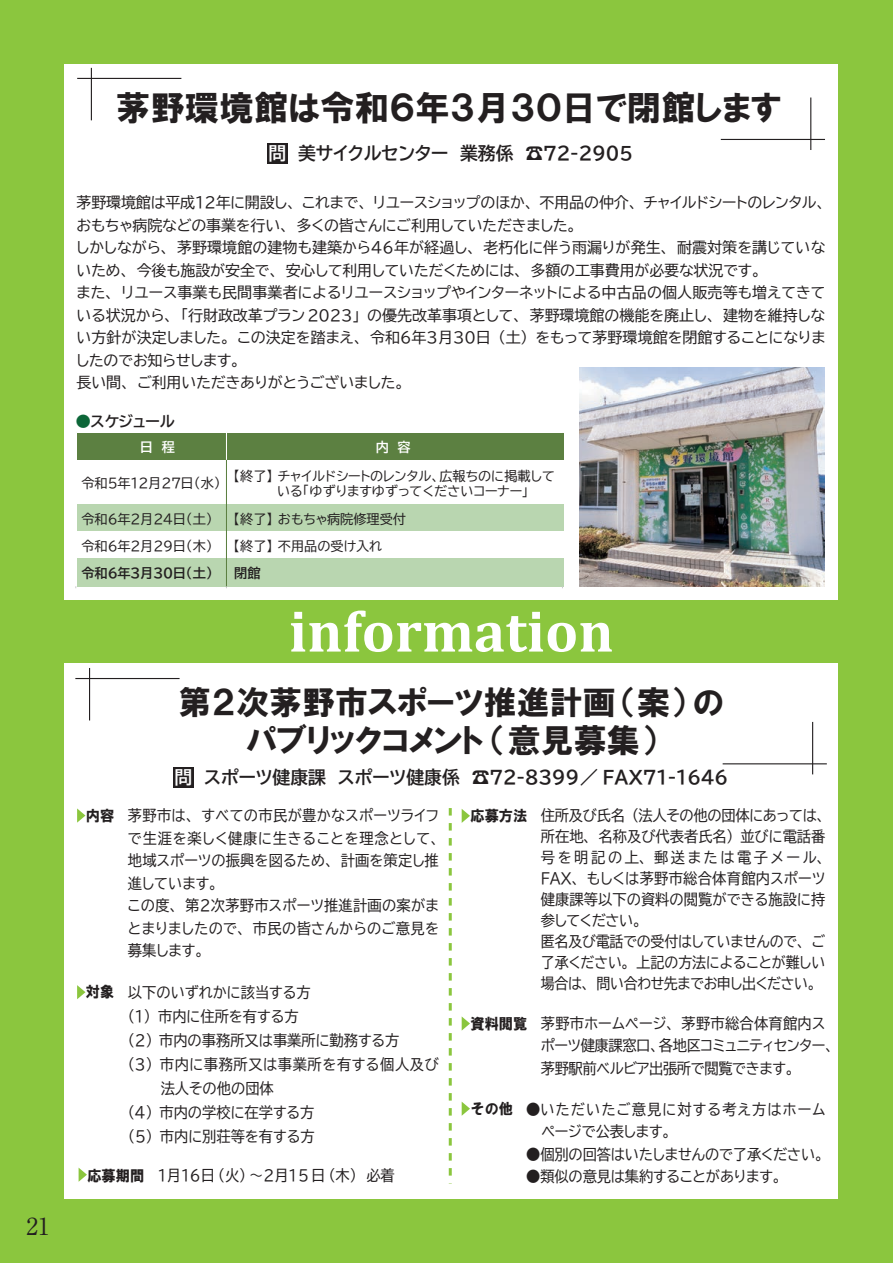
<style>
.page{position:relative;width:893px;height:1263px;background:#8bc63e}
.page>*{position:absolute;margin:0;border:0;box-sizing:border-box;transform-origin:0 0}
.t1{font:700 58.5px "Cambria";color:#fff}
.t2{font:34.5px "HGP Soei Kakugothic UB";color:#231f20}
.t3{font:33px/38.2px "HGP Soei Kakugothic UB";color:#231f20;text-align:center}
.t4{font:23.4px "Ryumin Pr 6 N";color:#231f20}
.t5{font:18px "BIZ UDP Gothic Bold";color:#231f20}
.t6{font:15px/22.5px "BIZ UDP Gothic";color:#231f20}
.t7{font:15px/21px "BIZ UDP Gothic";color:#231f20;scale:.95 1}
.t8{font:15px/22.5px "BIZ UDP Gothic";letter-spacing:-.025em;color:#231f20;scale:.95 1}
.t9{font:15px/21px "BIZ UDP Gothic";letter-spacing:.02em;color:#231f20;scale:.95 1}
.t10{font:15px/22.5px "BIZ UDP Gothic";letter-spacing:.08em;color:#231f20;scale:.95 1}
.t11{font:15px/22.5px "BIZ UDP Gothic";letter-spacing:.055em;color:#231f20;text-align:right;scale:.95 1}
.t12{font:15px/22.5px "BIZ UDP Gothic";letter-spacing:.025em;color:#231f20;scale:.95 1}
.t13{font:15px "HG Soei Kakugothic UB";color:#231f20;scale:.95 1}
.t14{font:15px "BIZ UDP Gothic";letter-spacing:.04em;color:#231f20;scale:.95 1}
.t15{font:15px "BIZ UDP Gothic";letter-spacing:-.02em;color:#231f20;scale:.95 1}
.t16{font:15px "BIZ UDP Gothic";letter-spacing:.185em;color:#231f20;scale:.95 1}
.t17{font:15px "BIZ UDP Gothic Bold";letter-spacing:-.01em;color:#231f20}
.t18{font:13.2px/27.3px "BIZ UDP Gothic";color:#231f20}
.t19{font:13.2px "BIZ UDP Gothic Bold";color:#231f20}
.t20{font:13.2px "BIZ UDP Gothic Bold";color:#fff}
.s1{color:#fff}
.s2{color:#0c6638}
</style>
<div class="page">
<div style="left:64px;top:64px;width:774px;height:536px;background:#fff"></div>
<div style="left:64px;top:663px;width:774px;height:536px;background:#fff"></div>
<div style="left:173px;top:767px;width:20px;height:20px;background:#231f20"></div>
<svg style="left:449px;top:808px;width:3px;height:368px"></svg>
<svg style="left:77px;top:808px;width:8px;height:15px"></svg>
<svg style="left:462px;top:809px;width:8px;height:14px"></svg>
<svg style="left:77px;top:985px;width:8px;height:14px"></svg>
<svg style="left:462px;top:1017px;width:8px;height:13px"></svg>
<svg style="left:462px;top:1102px;width:8px;height:14px"></svg>
<svg style="left:79px;top:1168px;width:8px;height:14px"></svg>
<hr style="left:75px;top:678px;width:105px;height:1px;background:#231f20">
<hr style="left:89px;top:668px;width:1px;height:52px;background:#231f20">
<hr style="left:723px;top:763px;width:104px;height:1px;background:#231f20">
<hr style="left:812px;top:722px;width:1px;height:52px;background:#231f20">
<div style="left:267px;top:143px;width:20px;height:20px;background:#231f20"></div>
<hr style="left:77px;top:78px;width:104px;height:1px;background:#231f20">
<hr style="left:91px;top:68px;width:1px;height:52px;background:#231f20">
<hr style="left:721px;top:139px;width:104px;height:1px;background:#231f20">
<hr style="left:810px;top:98px;width:1px;height:52px;background:#231f20">
<div style="left:77px;top:433px;width:486px;height:28px;background:#5c8041"></div>
<div style="left:77px;top:460px;width:486px;height:45px;background:#fff"></div>
<div style="left:77px;top:504px;width:486px;height:28px;background:#b9d6b0"></div>
<div style="left:77px;top:531px;width:486px;height:29px;background:#fff"></div>
<div style="left:77px;top:559px;width:486px;height:28px;background:#b9d6b0"></div>
<svg style="left:226px;top:433px;width:1px;height:27px"></svg>
<hr style="left:226px;top:460px;width:1px;height:127px;background:#5c8041">
<img style="left:579px;top:367px;width:245px;height:220px">
<h3 class="t4" style="left:27px;top:1208px;width:25px">21</h3>
<h2 class="t2" style="left:116px;top:90px;width:667px">茅野環境館は令和６年３月３０日で閉館します</h2>
<p class="t5" style="left:268px;top:144px;width:247px"><span class="s1">問　</span>美サイクルセンター　業務係</p>
<p class="t5" style="left:525px;top:144px;width:109px">☎72-2905</p>
<p class="t6" style="left:297px;top:191px;width:530px;text-indent:-220px">茅野環境館は平成１２年に開設し、これまで、リユースショップのほか、不用品の仲介、チャイルドシートのレンタル、多くの皆さんにご利用していただきました。</p>
<p class="t6" style="left:76px;top:214px;width:214px">おもちゃ病院などの事業を行い、</p>
<p class="t6" style="left:76px;top:236px;width:95px">しかしながら、</p>
<p class="t6" style="left:177px;top:236px;width:301px">茅野環境館の建物も建築から４６年が経過し、</p>
<p class="t6" style="left:483px;top:236px;width:188px">老朽化に伴う雨漏りが発生、</p>
<p class="t6" style="left:677px;top:236px;width:150px">耐震対策を講じていな</p>
<p class="t6" style="left:531px;top:259px;width:232px">多額の工事費用が必要な状況です。</p>
<p class="t6" style="left:137px;top:259px;width:143px">今後も施設が安全で、</p>
<p class="t6" style="left:286px;top:259px;width:239px">安心して利用していただくためには、</p>
<p class="t6" style="left:122px;top:259px;width:705px;text-indent:-45px">いため、<br>リユース事業も民間事業者によるリユースショップやインターネットによる中古品の個人販売等も増えてきて</p>
<p class="t6" style="left:76px;top:281px;width:39px">また、</p>
<p class="t6" style="left:76px;top:304px;width:285px">いる状況から、「行財政改革プラン2023」</p>
<p class="t6" style="left:367px;top:304px;width:157px">の優先改革事項として、</p>
<p class="t6" style="left:530px;top:304px;width:188px">茅野環境館の機能を廃止し、</p>
<p class="t6" style="left:723px;top:304px;width:104px">建物を維持しな</p>
<p class="t6" style="left:370px;top:326px;width:122px">令和６年３月３０日</p>
<p class="t6" style="left:76px;top:326px;width:155px">い方針が決定しました。</p>
<p class="t6" style="left:76px;top:349px;width:165px">したのでお知らせします。</p>
<p class="t6" style="left:137px;top:371px;width:268px">ご利用いただきありがとうございました。</p>
<p class="t6" style="left:237px;top:326px;width:127px">この決定を踏まえ、</p>
<p class="t6" style="left:76px;top:371px;width:55px">長い間、</p>
<p class="t17" style="left:76px;top:414px;width:100px"><span class="s2">●</span>スケジュール</p>
<p class="t20" style="left:140px;top:441px;width:15px">日</p>
<p class="t20" style="left:162px;top:441px;width:15px">程</p>
<p class="t20" style="left:376px;top:441px;width:15px">内</p>
<p class="t20" style="left:398px;top:441px;width:15px">容</p>
<p class="t6" style="left:498px;top:326px;width:31px">土（ ）</p>
<p class="t6" style="left:535px;top:326px;width:292px">をもって茅野環境館を閉館することになりま</p>
<p class="t18" style="left:81px;top:470px;width:141px">令和5年12月27日水（ ）</p>
<p class="t18" style="left:81px;top:505px;width:133px">令和6年2月24日土（ ）</p>
<p class="t18" style="left:81px;top:532px;width:133px">令和6年2月29日木（ ）</p>
<p class="t19" style="left:81px;top:566px;width:133px">令和6年3月30日土（ ）</p>
<p class="t18" style="left:233px;top:462px;width:323px">【終了】チャイルドシートのレンタル、広報ちのに掲載して</p>
<p class="t18" style="left:233px;top:478px;width:297px;text-indent:44px">いる「ゆずりますゆずってくださいコーナー「【終了】おもちゃ病院修理受付</p>
<p class="t18" style="left:233px;top:532px;width:150px">【終了】不用品の受け入れ</p>
<p class="t19" style="left:234px;top:566px;width:28px">閉館</p>
<h1 class="t1" style="left:289px;top:590px;width:326px">information</h1>
<p class="t13" style="left:86px;top:808px;width:31px">内容</p>
<p class="t13" style="left:86px;top:984px;width:31px">対象</p>
<h3 class="t3" style="left:178px;top:682px;width:547px">第２次茅野市スポーツ推進計画 案（ ）のパブリックコメント（意見募集(</h3>
<p class="t5" style="left:174px;top:768px;width:555px"><span class="s1">問　</span>スポーツ健康課　スポーツ健康係　☎72-8399／ FAX71-1646</p>
<p class="t9" style="left:201px;top:805px;width:251px">すべての市民が豊かなスポーツライフ</p>
<p class="t15" style="left:632px;top:808px;width:205px">（法人その他の団体にあっては、</p>
<p class="t7" style="left:541px;top:805px;width:90px">住所及び氏名</p>
<p class="t7" style="left:128px;top:805px;width:71px">茅野市は、</p>
<p class="t13" style="left:470px;top:808px;width:61px">応募方法</p>
<p class="t11" style="left:128px;top:827px;width:329px">で生涯を楽しく健康に生きることを理念として、計画を策定し推</p>
<p class="t7" style="left:128px;top:849px;width:218px;line-height:22.5px">地域スポーツの振興を図るため、進しています。</p>
<p class="t7" style="left:185px;top:895px;width:268px">第２次茅野市スポーツ推進計画の案がま</p>
<p class="t7" style="left:128px;top:895px;width:54px">この度、</p>
<p class="t12" style="left:128px;top:917px;width:126px">とまりましたので、募集します。</p>
<p class="t12" style="left:253px;top:917px;width:197px">市民の皆さんからのご意見を</p>
<p class="t7" style="left:158px;top:980px;width:162px;line-height:24px;text-indent:-30px">以下のいずれかに該当する方市内に住所を有する方</p>
<p class="t7" style="left:128px;top:1005px;width:26px">）1(</p>
<p class="t7" style="left:128px;top:1029px;width:287px">２( ) 市内の事務所又は事業所に勤務する方</p>
<p class="t14" style="left:160px;top:1056px;width:295px">市内に事務所又は事業所を有する個人及び</p>
<p class="t7" style="left:128px;top:1053px;width:28px">３( )</p>
<p class="t13" style="left:470px;top:1016px;width:61px">資料閲覧</p>
<p class="t7" style="left:541px;top:826px;width:55px">所在地、</p>
<p class="t7" style="left:599px;top:826px;width:144px">名称及び代表者氏名）</p>
<p class="t7" style="left:740px;top:826px;width:91px">並びに電話番</p>
<p class="t16" style="left:654px;top:850px;width:181px">郵送または電子メール、</p>
<p class="t9" style="left:587px;top:847px;width:253px;text-indent:-46px">号を明記の上、<br>もしくは茅野市総合体育館内スポーツ</p>
<p class="t7" style="left:541px;top:868px;width:301px">FAX、<br>健康課等以下の資料の閲覧ができる施設に持参してください。<br>匿名及び電話での受付はしていませんので、ご了承ください。上記の方法によることが難しい場合は、問い合わせ先までお申し出ください。</p>
<p class="t7" style="left:682px;top:1013px;width:153px">茅野市総合体育館内ス</p>
<p class="t8" style="left:541px;top:1012px;width:310px">茅野市ホームページ、<br>ポーツ健康課窓口、各地区コミュニティセンター、茅野駅前ベルビア出張所で閲覧できます。</p>
<p class="t7" style="left:161px;top:1077px;width:121px">法人その他の団体</p>
<p class="t7" style="left:128px;top:1101px;width:198px">4( ) 市内の学校に在学する方</p>
<p class="t7" style="left:160px;top:1125px;width:164px">市内に別荘等を有する方</p>
<p class="t7" style="left:128px;top:1125px;width:28px">5（ )</p>
<p class="t13" style="left:87px;top:1167px;width:61px">応募期間</p>
<p class="t7" style="left:158px;top:1164px;width:251px">月１ １６日 火（ ）～２月１5日 木（ ）　必着</p>
<p class="t13" style="left:470px;top:1101px;width:46px">その他</p>
<p class="t10" style="left:541px;top:1097px;width:300px;text-indent:-15px">●いただいたご意見に対する考え方はホームページで公表します。</p>
<p class="t7" style="left:526px;top:1143px;width:315px">●個別の回答はいたしませんので了承ください。</p>
<p class="t7" style="left:526px;top:1166px;width:270px">●類似の意見は集約することがあります。</p>
</div>
